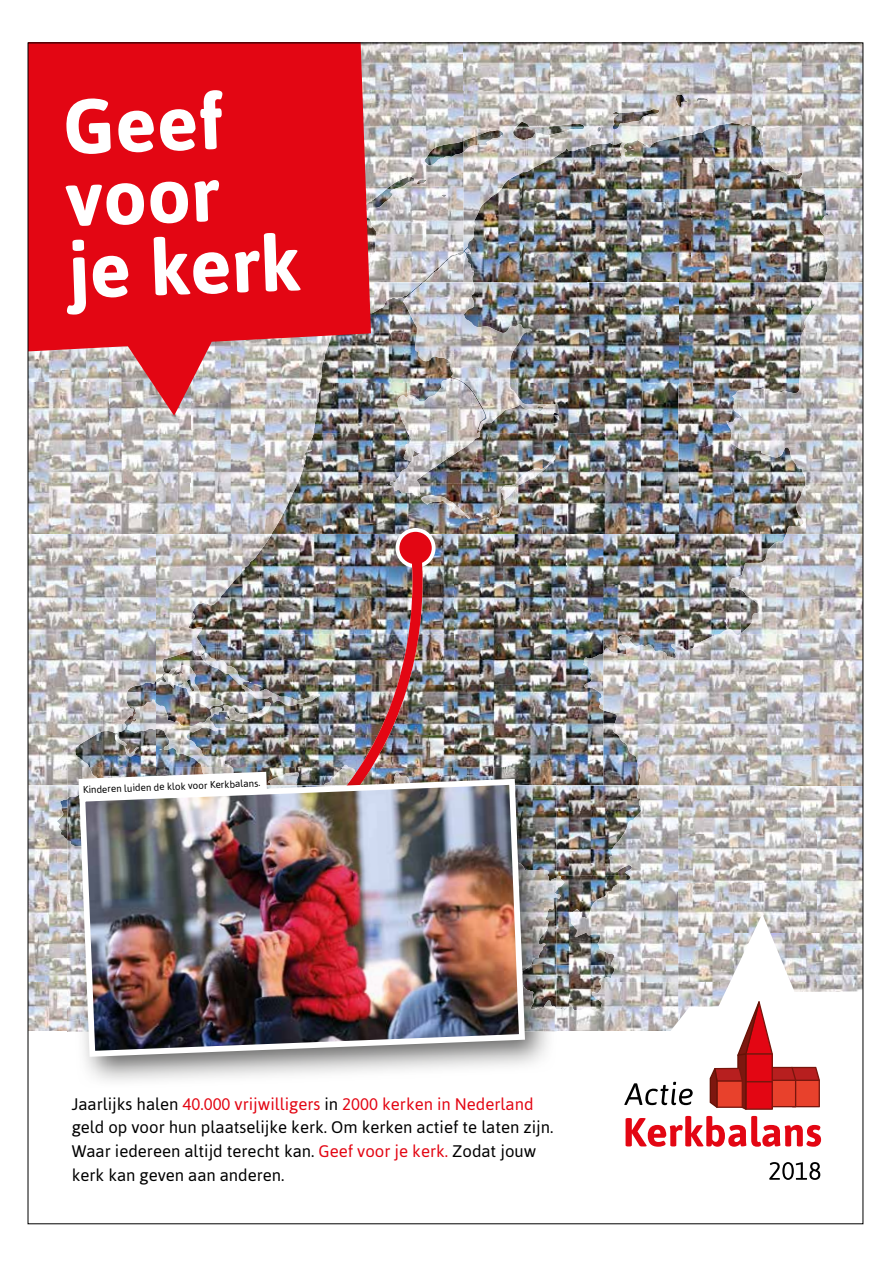
<style>
.page{position:relative;width:893px;height:1263px;background:#fff}
.page>*{position:absolute;margin:0;border:0;box-sizing:border-box;transform-origin:0 0}
.t1{font:700 77.4px/72px "Asap";color:#fff}
.t2{font:16.8px/23.7px "Asap";color:#000}
.t3{font:9.75px "Asap";color:#000}
.s1{color:#e30613}
</style>
<div class="page">
<img style="left:234px;top:534px;width:507px;height:50px">
<img style="left:234px;top:584px;width:483px;height:50px">
<img style="left:156px;top:634px;width:447px;height:51px">
<img style="left:156px;top:685px;width:149px;height:41px">
<img style="left:305px;top:685px;width:298px;height:50px">
<img style="left:266px;top:735px;width:188px;height:32px">
<img style="left:454px;top:735px;width:149px;height:50px">
<img style="left:741px;top:534px;width:35px;height:8px">
<img style="left:603px;top:735px;width:15px;height:50px">
<img style="left:95px;top:733px;width:61px;height:34px">
<img style="left:556px;top:785px;width:53px;height:90px">
<img style="left:556px;top:875px;width:53px;height:9px">
<img style="left:509px;top:187px;width:91px;height:95px">
<img style="left:600px;top:162px;width:92px;height:120px">
<img style="left:692px;top:162px;width:91px;height:120px">
<img style="left:464px;top:187px;width:45px;height:95px">
<img style="left:783px;top:187px;width:40px;height:95px">
<img style="left:481px;top:282px;width:321px;height:50px">
<img style="left:371px;top:332px;width:431px;height:51px">
<img style="left:320px;top:383px;width:406px;height:50px">
<img style="left:678px;top:433px;width:108px;height:101px">
<img style="left:374px;top:312px;width:29px;height:21px">
<img style="left:313px;top:433px;width:365px;height:51px">
<img style="left:298px;top:484px;width:380px;height:50px">
<img style="left:486px;top:431px;width:58px;height:26px">
<img style="left:156px;top:702px;width:110px;height:65px">
<svg style="left:141px;top:746px;width:21px;height:4px"></svg>
<img style="left:421px;top:495px;width:49px;height:24px">
<img style="left:115px;top:734px;width:24px;height:22px">
<svg style="left:558px;top:445px;width:3px;height:5px"></svg>
<img style="left:500px;top:455px;width:56px;height:46px">
<img style="left:678px;top:785px;width:183px;height:129px">
<img style="left:156px;top:534px;width:116px;height:47px">
<img style="left:156px;top:580px;width:78px;height:47px">
<img style="left:156px;top:627px;width:82px;height:47px">
<img style="left:583px;top:653px;width:20px;height:57px">
<img style="left:157px;top:674px;width:148px;height:32px">
<img style="left:305px;top:694px;width:15px;height:73px">
<img style="left:717px;top:542px;width:59px;height:92px">
<img style="left:776px;top:534px;width:85px;height:100px">
<img style="left:603px;top:634px;width:258px;height:101px">
<img style="left:618px;top:735px;width:243px;height:50px">
<img style="left:30px;top:534px;width:83px;height:201px">
<img style="left:113px;top:534px;width:43px;height:199px">
<img style="left:30px;top:735px;width:65px;height:50px">
<img style="left:30px;top:785px;width:38px;height:246px">
<img style="left:609px;top:785px;width:69px;height:99px">
<img style="left:556px;top:876px;width:41px;height:155px">
<img style="left:597px;top:884px;width:81px;height:147px">
<img style="left:371px;top:45px;width:490px;height:94px">
<img style="left:371px;top:139px;width:242px;height:48px">
<img style="left:371px;top:187px;width:93px;height:95px">
<img style="left:613px;top:139px;width:150px;height:23px">
<img style="left:763px;top:139px;width:98px;height:48px">
<img style="left:464px;top:187px;width:39px;height:64px">
<img style="left:799px;top:187px;width:62px;height:48px">
<img style="left:823px;top:234px;width:38px;height:48px">
<img style="left:30px;top:416px;width:201px;height:118px">
<img style="left:802px;top:282px;width:59px;height:51px">
<img style="left:799px;top:333px;width:62px;height:50px">
<img style="left:726px;top:383px;width:135px;height:50px">
<img style="left:730px;top:433px;width:131px;height:51px">
<img style="left:786px;top:484px;width:75px;height:50px">
<img style="left:371px;top:282px;width:3px;height:51px">
<img style="left:374px;top:282px;width:29px;height:30px">
<img style="left:231px;top:416px;width:89px;height:17px">
<img style="left:231px;top:433px;width:82px;height:51px">
<img style="left:231px;top:484px;width:67px;height:50px">
<img style="left:397px;top:378px;width:89px;height:79px">
<img style="left:390px;top:457px;width:60px;height:39px">
<img style="left:424px;top:252px;width:51px;height:30px">
<img style="left:403px;top:282px;width:78px;height:100px">
<img style="left:481px;top:324px;width:51px;height:57px">
<img style="left:462px;top:381px;width:97px;height:50px">
<svg style="left:472px;top:507px;width:30px;height:16px"></svg>
<svg style="left:30px;top:45px;width:341px;height:371px;fill:#e30613"></svg>
<div style="left:397px;top:530px;width:37px;height:36px;background:#e30613;border-radius:50%"></div>
<div style="left:396px;top:528px;width:40px;height:40px;border:4px solid #fff;border-radius:50%"></div>
<img style="left:320px;top:550px;width:103px;height:217px">
<img style="left:131px;top:767px;width:425px;height:18px">
<img style="left:528px;top:785px;width:28px;height:74px">
<img style="left:174px;top:767px;width:237px;height:9px">
<img style="left:68px;top:767px;width:63px;height:18px">
<img style="left:68px;top:785px;width:8px;height:197px">
<img style="left:68px;top:982px;width:8px;height:49px">
<img style="left:528px;top:859px;width:28px;height:123px">
<img style="left:528px;top:982px;width:28px;height:49px">
<img style="left:320px;top:767px;width:52px;height:9px">
<img style="left:76px;top:776px;width:452px;height:284px">
<svg style="left:79px;top:772px;width:188px;height:27px"></svg>
<svg style="left:769px;top:1162px;width:51px;height:18px"></svg>
<svg style="left:624px;top:914px;width:237px;height:233px"></svg>
<h1 class="t1" style="left:62px;top:90px;width:234px;rotate:-2deg">Geef voor je kerk</h1>
<p class="t3" style="left:83px;top:784px;width:179px;rotate:-2deg">Kinderen luiden de klok voor Kerkbalans.</p>
<p class="t2" style="left:72px;top:1092px;width:483px">Jaarlijks halen <span class="s1">40.000 vrijwilligers</span> in <span class="s1">2000 kerken in Nederland </span>geld op voor hun plaatselijke kerk. Om kerken actief te laten zijn.<br>Waar iedereen altijd terecht kan. <span class="s1">Geef voor je kerk.</span> Zodat jouw kerk kan geven aan anderen.</p>
</div>
